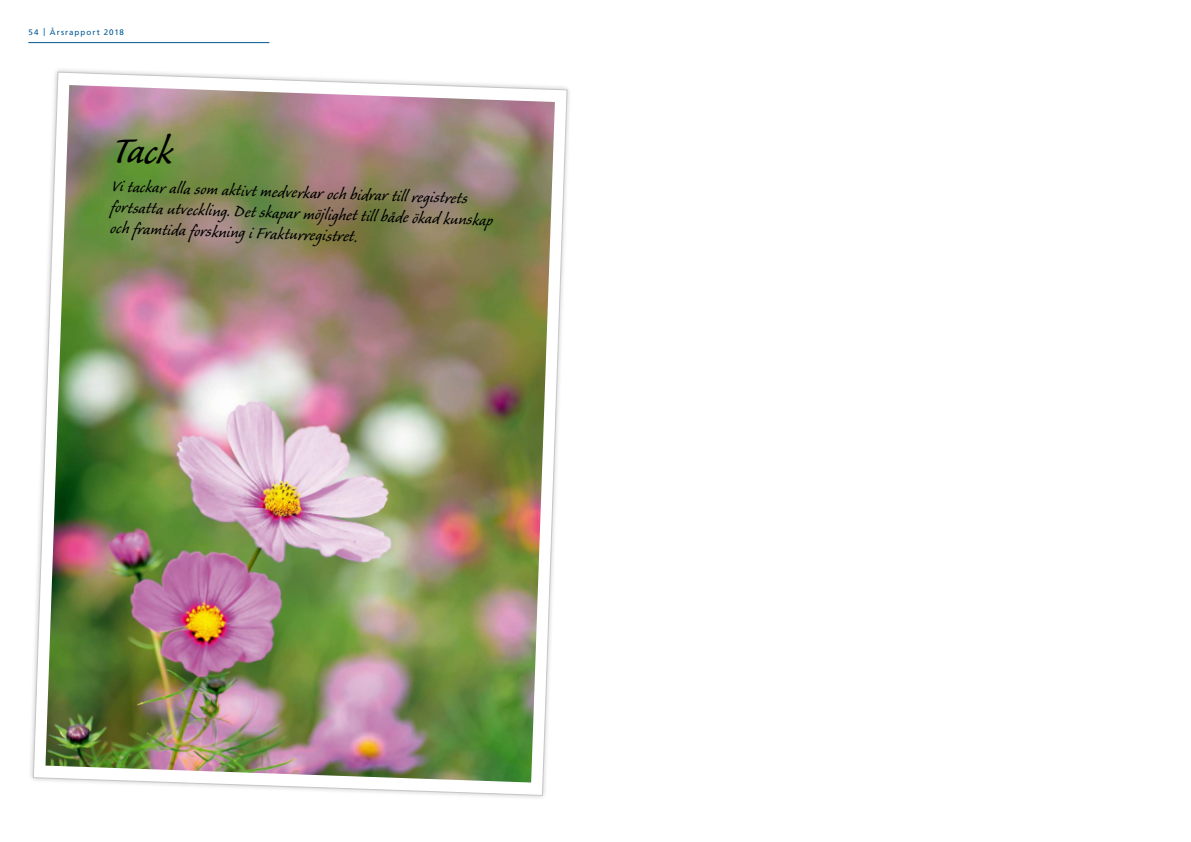
<style>
.page{position:relative;width:1191px;height:842px;background:#fff}
.page>*{position:absolute;margin:0;border:0;box-sizing:border-box;transform-origin:0 0}
.t1{font:48px "Caliban";color:#000}
.t2{font:20px/21px "Caliban";color:#000}
.t3{font:8px "Frutiger LT Std";letter-spacing:.13em;color:#005994}
</style>
<div class="page">
<hr style="left:28px;top:42px;width:241px;height:1px;background:#005994">
<svg style="left:33px;top:72px;width:534px;height:724px"></svg>
<img style="left:45px;top:85px;width:510px;height:697px">
<p class="t3" style="left:28px;top:28px;width:97px">54 | Årsrapport 2018</p>
<h1 class="t1" style="left:114px;top:126px;width:62px;rotate:2deg">Tack</h1>
<p class="t2" style="left:112px;top:176px;width:384px;rotate:2deg">Vi tackar alla som aktivt medverkar och bidrar till registrets fortsatta utveckling. Det skapar möjlighet till både ökad kunskap och framtida forskning i Frakturregistret.</p>
</div>
